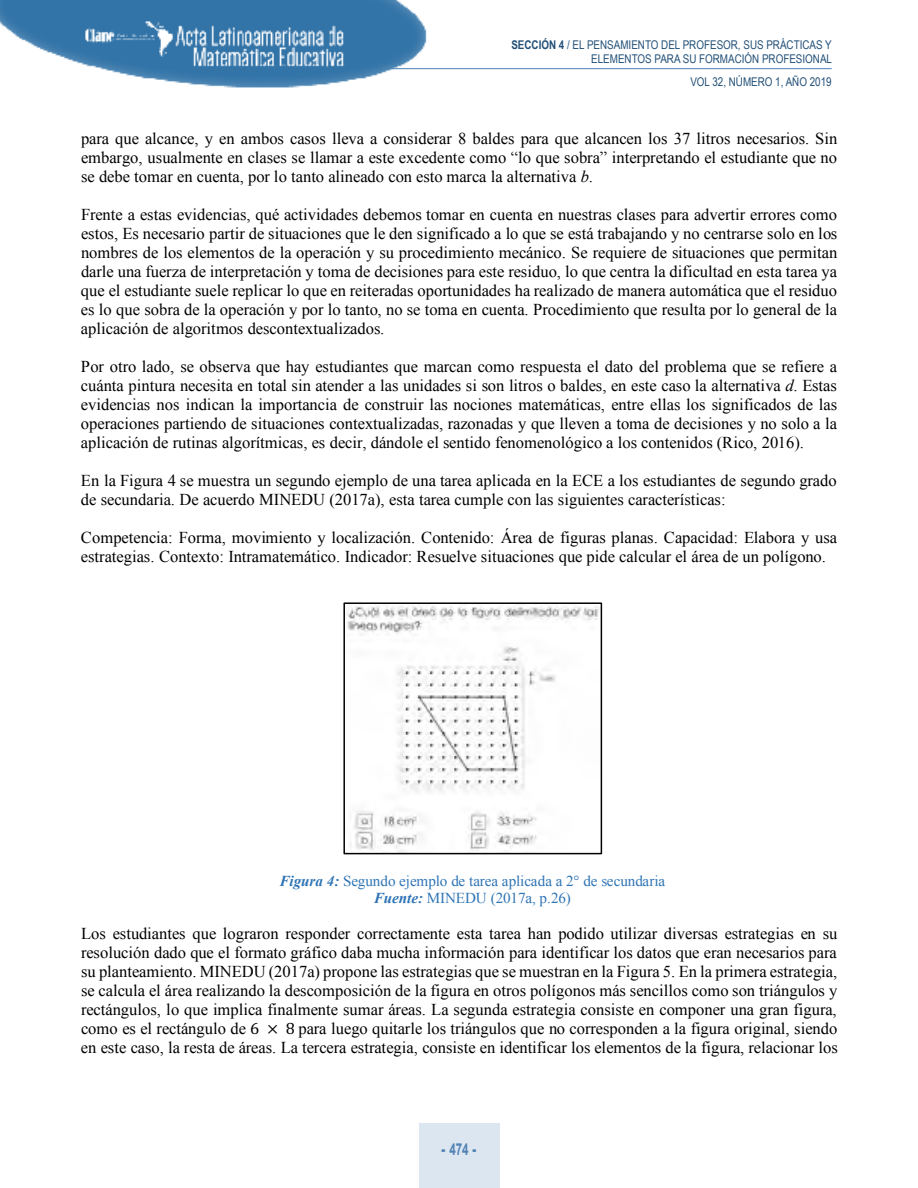
<style>
.page{position:relative;width:918px;height:1188px;background:#fff}
.page>*{position:absolute;margin:0;border:0;box-sizing:border-box;transform-origin:0 0}
.t1{font:16.5px/19px "Times New Roman";color:#000;text-align:justify}
.t2{font:700 16.5px "Arial";color:#4f80b4;scale:.7 1}
.t3{font:15.15px/17.2px "Times New Roman";color:#2e74b5;text-align:center}
.t4{font:12px/14.4px "Arial Narrow";color:#214f77;text-align:right}
.s1{font-weight:700}
.s2{font-style:italic}
.s3{font-weight:700;font-style:italic}
.s4{font-family:"Cambria Math"}
.s5{font-weight:900}
</style>
<div class="page">
<img style="left:0;top:0;width:435px;height:88px">
<hr style="left:389px;top:68px;width:443px;height:1px;background:#4f80b4">
<div style="left:419px;top:1123px;width:80px;height:65px;background:#dce6f0"></div>
<img style="left:347px;top:606px;width:252px;height:245px">
<div style="left:343px;top:603px;width:259px;height:251px;border:2px solid #000"></div>
<p class="t4" style="left:511px;top:37px;width:322px"><span class="s1">SECCIÓN 4</span> / EL PENSAMIENTO DEL PROFESOR, SUS PRÁCTICAS Y<br>ELEMENTOS PARA SU FORMACIÓN PROFESIONAL</p>
<p class="t4" style="left:690px;top:75px;width:143px">VOL 32, NÚMERO 1, AÑO 2019</p>
<p class="t1" style="left:81px;top:129px;width:758px">para que alcance, y en ambos casos lleva a considerar 8 baldes para que alcancen los 37 litros necesarios. Sin embargo, usualmente en clases se llamar a este excedente como “lo que sobra” interpretando el estudiante que no se debe tomar en cuenta, por lo tanto alineado con esto marca la alternativa <span class="s2">b</span>.</p>
<p class="t1" style="left:81px;top:205px;width:758px">Frente a estas evidencias, qué actividades debemos tomar en cuenta en nuestras clases para advertir errores como estos, Es necesario partir de situaciones que le den significado a lo que se está trabajando y no centrarse solo en los nombres de los elementos de la operación y su procedimiento mecánico. Se requiere de situaciones que permitan darle una fuerza de interpretación y toma de decisiones para este residuo, lo que centra la dificultad en esta tarea ya que el estudiante suele replicar lo que en reiteradas oportunidades ha realizado de manera automática que el residuo es lo que sobra de la operación y por lo tanto, no se toma en cuenta. Procedimiento que resulta por lo general de la aplicación de algoritmos descontextualizados.</p>
<p class="t1" style="left:81px;top:357px;width:758px">Por otro lado, se observa que hay estudiantes que marcan como respuesta el dato del problema que se refiere a cuánta pintura necesita en total sin atender a las unidades si son litros o baldes, en este caso la alternativa <span class="s2">d</span>. Estas evidencias nos indican la importancia de construir las nociones matemáticas, entre ellas los significados de las operaciones partiendo de situaciones contextualizadas, razonadas y que lleven a toma de decisiones y no solo a la aplicación de rutinas algorítmicas, es decir, dándole el sentido fenomenológico a los contenidos (Rico, 2016).</p>
<p class="t1" style="left:81px;top:471px;width:757px">En la Figura 4 se muestra un segundo ejemplo de una tarea aplicada en la ECE a los estudiantes de segundo grado de secundaria. De acuerdo MINEDU (2017a), esta tarea cumple con las siguientes características:</p>
<p class="t1" style="left:81px;top:528px;width:758px">Competencia: Forma, movimiento y localización. Contenido: Área de figuras planas. Capacidad: Elabora y usa estrategias. Contexto: Intramatemático. Indicador: Resuelve situaciones que pide calcular el área de un polígono.</p>
<p class="t3" style="left:279px;top:872px;width:387px"><span class="s3">Figura 4:</span> Segundo ejemplo de tarea aplicada a 2° de secundaria<br><span class="s3">Fuente:</span> MINEDU (2017a, p.26)</p>
<p class="t1" style="left:81px;top:924px;width:758px">Los estudiantes que lograron responder correctamente esta tarea han podido utilizar diversas estrategias en su resolución dado que el formato gráfico daba mucha información para identificar los datos que eran necesarios para su planteamiento. MINEDU (2017a) propone las estrategias que se muestran en la Figura 5. En la primera estrategia, se calcula el área realizando la descomposición de la figura en otros polígonos más sencillos como son triángulos y rectángulos, lo que implica finalmente sumar áreas. La segunda estrategia consiste en componer una gran figura, como es el rectángulo de <span class="s4">6 × 8</span> para luego quitarle los triángulos que no corresponden a la figura original, siendo en este caso, la resta de áreas. La tercera estrategia, consiste en identificar los elementos de la figura, relacionar los</p>
<p class="t2" style="left:442px;top:1140px;width:51px"><span class="s5">-</span> 474 <span class="s5">-</span></p>
</div>
